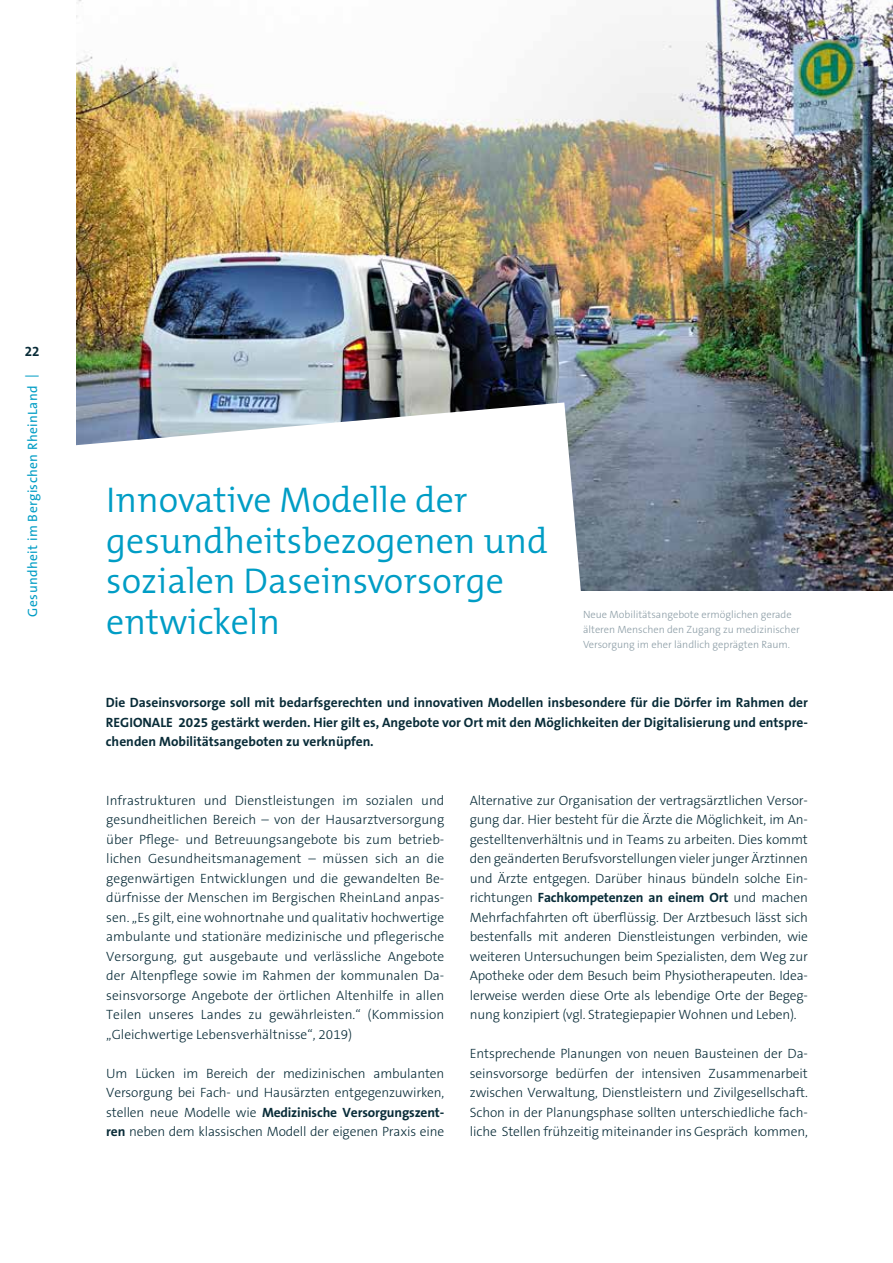
<style>
.page{position:relative;width:893px;height:1263px;background:#fff}
.page>*{position:absolute;margin:0;border:0;box-sizing:border-box;transform-origin:0 0}
.t1{font:300 36px/40.5px "The Mix B W4";color:#009dc5}
.t2{font:300 13.5px/19.5px "The Sans B W3";letter-spacing:-.01em;color:#092c38;text-align:justify}
.t3{font:700 13.5px/19.5px "The Sans B W7";letter-spacing:-.01em;color:#092c38;text-align:justify}
.t4{font:13.5px "The Sans B W5 Plain";letter-spacing:.03em;color:#009dc5}
.t5{font:300 10.5px/15px "The Sans B W3";color:#8c9da6}
.s1{font-family:"The Sans B W3";font-weight:300}
.s2{font-family:"The Sans B W7";font-weight:700}
</style>
<div class="page">
<img style="left:77px;top:0;width:816px;height:590px">
<svg style="left:76px;top:402px;width:529px;height:189px"></svg>
<p class="t3" style="left:25px;top:342px;width:16px">22</p>
<p class="t4" style="left:24px;top:616px;width:243px;rotate:-90deg">Gesundheit im Bergischen RheinLand |</p>
<h1 class="t1" style="left:106px;top:480px;width:443px">Innovative Modelle der gesundheitsbezogenen und sozialen Daseinsvorsorge entwickeln</h1>
<p class="t5" style="left:583px;top:607px;width:218px">Neue Mobilitätsangebote ermöglichen gerade älteren Menschen den Zugang zu medizinischer<br>Versorgung im eher ländlich geprägten Raum.</p>
<p class="t3" style="left:106px;top:693px;width:704px">Die Daseinsvorsorge soll mit bedarfsgerechten und innovativen Modellen insbesondere für die Dörfer im Rahmen der REGIONALE 2025 gestärkt werden. Hier gilt es, Angebote vor Ort mit den Möglichkeiten der Digitalisierung und entspre&shy;chenden Mobilitätsangeboten zu verknüpfen.</p>
<p class="t2" style="left:106px;top:791px;width:340px">Infrastrukturen und Dienstleistungen im sozialen und gesundheitlichen Bereich – von der Hausarztversorgung über Pflege- und Betreuungsangebote bis zum betrieb&shy;lichen Gesundheitsmanagement – müssen sich an die gegenwärtigen Entwicklungen und die gewandelten Be&shy;dürfnisse der Menschen im Bergischen RheinLand anpas&shy;sen. „Es gilt, eine wohnortnahe und qualitativ hochwertige ambulante und stationäre medizinische und pflegerische Versorgung, gut ausgebaute und verlässliche Angebote der Altenpflege sowie im Rahmen der kommunalen Da&shy;seinsvorsorge Angebote der örtlichen Altenhilfe in allen Teilen unseres Landes zu gewährleisten.“ (Kommission „Gleichwertige Lebensverhältnisse“, 2019)</p>
<p class="t2" style="left:106px;top:1063px;width:340px">Um Lücken im Bereich der medizinischen ambulanten<br>Versorgung bei Fach- und Hausärzten entgegenzuwirken,</p>
<p class="t3" style="left:106px;top:1102px;width:340px"><span class="s1">stellen neue Modelle wie</span> Medizinische Versorgungszent-</p>
<p class="t2" style="left:106px;top:1122px;width:340px"><span class="s2">ren</span> neben dem klassischen Modell der eigenen Praxis eine</p>
<p class="t2" style="left:470px;top:790px;width:340px">Alternative zur Organisation der vertragsärztlichen Versor&shy;gung dar. Hier besteht für die Ärzte die Möglichkeit, im An&shy;gestelltenverhältnis und in Teams zu arbeiten. Dies kommt den geänderten Berufsvorstellungen vieler junger Ärztinnen und Ärzte entgegen. Darüber hinaus bündeln solche Ein-</p>
<p class="t3" style="left:470px;top:888px;width:340px"><span class="s1">richtungen</span> Fachkompetenzen an einem Ort <span class="s1">und machen</span></p>
<p class="t2" style="left:470px;top:907px;width:340px">Mehrfachfahrten oft überflüssig. Der Arztbesuch lässt sich bestenfalls mit anderen Dienstleistungen verbinden, wie weiteren Untersuchungen beim Spezialisten, dem Weg zur Apotheke oder dem Besuch beim Physiotherapeuten. Idea&shy;lerweise werden diese Orte als lebendige Orte der Begeg&shy;nung konzipiert (vgl. Strategiepapier Wohnen und Leben).</p>
<p class="t2" style="left:470px;top:1044px;width:340px">Entsprechende Planungen von neuen Bausteinen der Da&shy;seinsvorsorge bedürfen der intensiven Zusammenarbeit zwischen Verwaltung, Dienstleistern und Zivilgesellschaft.<br>Schon in der Planungsphase sollten unterschiedliche fach&shy;liche Stellen frühzeitig miteinander ins Gespräch kommen,</p>
</div>
